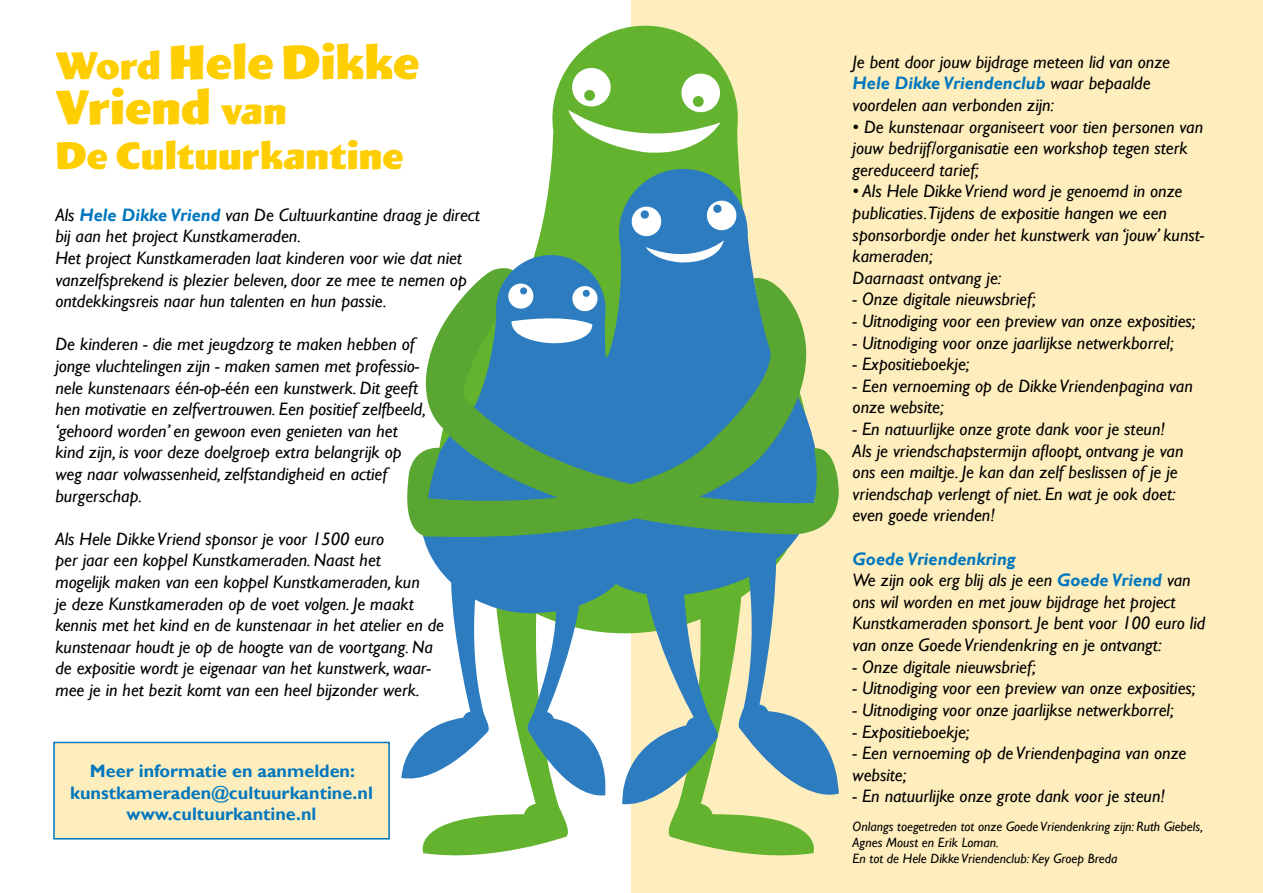
<style>
.page{position:relative;width:1263px;height:893px;background:#fff}
.page>*{position:absolute;margin:0;border:0;box-sizing:border-box;transform-origin:0 0}
.t1{font:700 45px/45px "Wigwag";color:#ffce00}
.t2{font:700 36px "Wigwag";color:#ffce00}
.t3{font:italic 18px/21.6px "Gill Sans";color:#000}
.t4{font:700 18px/21.6px "Gill Sans";color:#0077be;text-align:center}
.t5{font:italic 13.5px/16.2px "Gill Sans";color:#000}
.s1{font-size:36px}
.s2{font-weight:700;color:#0077be}
</style>
<div class="page">
<div style="left:631px;top:0;width:632px;height:893px;background:#ffeebd"></div>
<svg style="left:422px;top:25px;width:392px;height:831px"></svg>
<svg style="left:401px;top:163px;width:438px;height:644px"></svg>
<svg style="left:454px;top:262px;width:145px;height:8px"></svg>
<svg style="left:630px;top:199px;width:108px;height:67px;background:#609ccf"></svg>
<svg style="left:568px;top:66px;width:154px;height:91px;background:#94ca70"></svg>
<svg style="left:401px;top:270px;width:438px;height:274px"></svg>
<div style="left:54px;top:742px;width:335px;height:97px;background:#ffeebd"></div>
<div style="left:53px;top:742px;width:337px;height:97px;border:2px solid #0077be"></div>
<h1 class="t1" style="left:55px;top:40px;width:366px"><span class="s1">Word</span> Hele Dikke<br>Vriend <span class="s1">van</span></h1>
<h2 class="t2" style="left:55px;top:133px;width:350px">De Cultuurkantine</h2>
<p class="t3" style="left:55px;top:204px;width:426px">Als <span class="s2">Hele Dikke Vriend</span> van De Cultuurkantine draag je direct bij aan het project Kunstkameraden.<br>Het project Kunstkameraden laat kinderen voor wie dat niet vanzelfsprekend is plezier beleven, door ze mee te nemen op ontdekkingsreis naar hun talenten en hun passie.</p>
<p class="t3" style="left:55px;top:334px;width:372px">De kinderen - die met jeugdzorg te maken hebben of jonge vluchtelingen zijn - maken samen met professio&shy;nele kunstenaars één-op-één een kunstwerk. Dit geeft hen motivatie en zelfvertrouwen. Een positief zelfbeeld, ‘gehoord worden’ en gewoon even genieten van het kind zijn, is voor deze doelgroep extra belangrijk op weg naar volwassenheid, zelfstandigheid en actief burgerschap.</p>
<p class="t3" style="left:55px;top:528px;width:390px">Als Hele Dikke Vriend sponsor je voor 1500 euro<br>per jaar een koppel Kunstkameraden. Naast het<br>mogelijk maken van een koppel Kunstkameraden, kun<br>je deze Kunstkameraden op de voet volgen. Je maakt kennis met het kind en de kunstenaar in het atelier en de kunstenaar houdt je op de hoogte van de voortgang. Na de expositie wordt je eigenaar van het kunstwerk, waar&shy;mee je in het bezit komt van een heel bijzonder werk.</p>
<p class="t4" style="left:70px;top:761px;width:304px">Meer informatie en aanmelden: kunstkameraden@cultuurkantine.nl www.cultuurkantine.nl</p>
<p class="t3" style="left:853px;top:51px;width:319px">Je bent door jouw bijdrage meteen lid van onze<br><span class="s2">Hele Dikke Vriendenclub</span> waar bepaalde voordelen aan verbonden zijn:</p>
<p class="t3" style="left:853px;top:116px;width:352px">• De kunstenaar organiseert voor tien personen van jouw bedrijf/organisatie een workshop tegen sterk gereduceerd tarief;</p>
<p class="t3" style="left:853px;top:181px;width:353px">• Als Hele Dikke Vriend word je genoemd in onze publicaties.Tijdens de expositie hangen we een sponsorbordje onder het kunstwerk van ‘jouw’ kunst&shy;kameraden;<br>Daarnaast ontvang je:</p>
<p class="t3" style="left:853px;top:289px;width:184px">- Onze digitale nieuwsbrief;</p>
<p class="t3" style="left:853px;top:310px;width:344px">- Uitnodiging voor een preview van onze exposities;</p>
<p class="t3" style="left:853px;top:332px;width:322px">- Uitnodiging voor onze jaarlijkse netwerkborrel;</p>
<p class="t3" style="left:853px;top:354px;width:118px">- Expositieboekje;</p>
<p class="t3" style="left:853px;top:375px;width:342px">- Een vernoeming op de Dikke Vriendenpagina van onze website;</p>
<p class="t3" style="left:853px;top:418px;width:332px">- En natuurlijke onze grote dank voor je steun!<br>Als je vriendschapstermijn afloopt, ontvang je van ons een mailtje. Je kan dan zelf beslissen of je je vriendschap verlengt of niet. En wat je ook doet: even goede vrienden!</p>
<p class="t3" style="left:853px;top:548px;width:354px"><span class="s2">Goede Vriendenkring<br></span>We zijn ook erg blij als je een <span class="s2">Goede Vriend</span> van ons wil worden en met jouw bijdrage het project Kunstkameraden sponsort. Je bent voor 100 euro lid van onze Goede Vriendenkring en je ontvangt:</p>
<p class="t3" style="left:853px;top:656px;width:184px">- Onze digitale nieuwsbrief;</p>
<p class="t3" style="left:853px;top:678px;width:344px">- Uitnodiging voor een preview van onze exposities;</p>
<p class="t3" style="left:853px;top:699px;width:322px">- Uitnodiging voor onze jaarlijkse netwerkborrel;</p>
<p class="t3" style="left:853px;top:721px;width:118px">- Expositieboekje;</p>
<p class="t3" style="left:853px;top:742px;width:335px">- Een vernoeming op de Vriendenpagina van onze website;</p>
<p class="t3" style="left:853px;top:786px;width:314px">- En natuurlijke onze grote dank voor je steun!</p>
<p class="t5" style="left:853px;top:818px;width:352px">Onlangs toegetreden tot onze Goede Vriendenkring zijn: Ruth Giebels,<br>Agnes Moust en Erik Loman.<br>En tot de Hele Dikke Vriendenclub: Key Groep Breda</p>
</div>
